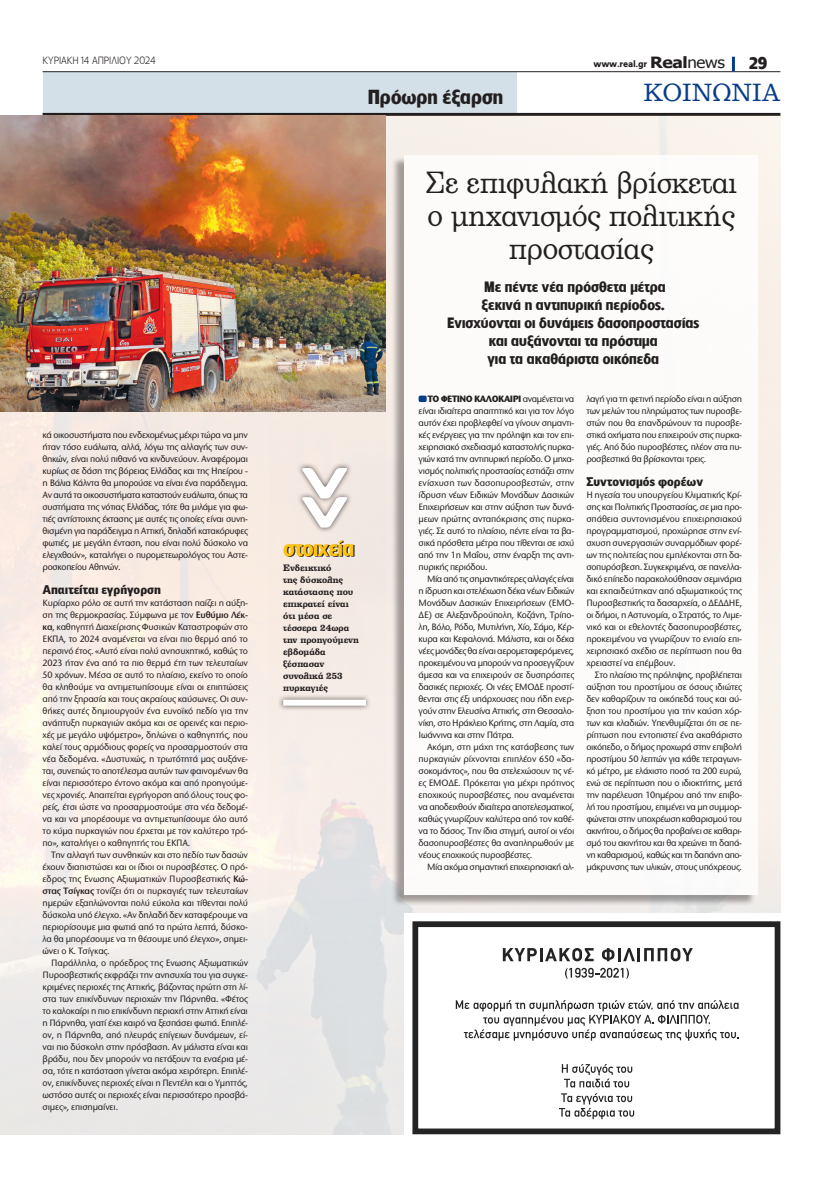
<style>
.page{position:relative;width:823px;height:1191px;background:#fff}
.page>*{position:absolute;margin:0;border:0;box-sizing:border-box;transform-origin:0 0}
.t1{font:29.6px/33px "PF Clarendon";letter-spacing:-.01em;color:#231f20;text-align:center;scale:.9 1}
.t2{font:24px "PF Clarendon";color:#083e89;scale:.96 1}
.t3{font:700 21px "PF Lounge";letter-spacing:-.02em;color:#fec210}
.t4{font:700 19px "PF Lounge";color:#231f20}
.t5{font:700 16px "PF Lounge";color:#231f20}
.t6{font:700 14px/18px "PF Lounge";letter-spacing:.005em;color:#231f20;text-align:center}
.t7{font:900 12px "PF Bell Gothic Text";letter-spacing:-.005em;color:#231f20}
.t8{font:300 10px "PF Lounge";letter-spacing:-.005em;color:#231f20;scale:.96 1}
.t9{font:500 9.6px/12px "Stone Sans ITC Hel";letter-spacing:-.035em;color:#231f20;text-align:justify;scale:.96 1}
.t10{font:700 9px/12px "PF Clarendon";color:#231f20;scale:.94 1}
.t11{font:900 9px "PF Catalog";letter-spacing:-.02em;color:#231f20;scale:.96 1}
.s1{font-weight:600}
.s2{font-family:"Tahoma";font-weight:700;font-size:15.5px}
.s3{font-family:"Tahoma";font-weight:400;font-size:15.5px}
.s4{font-weight:700}
</style>
<div class="page">
<div style="left:43px;top:72px;width:473px;height:41px;background:#d4e0e7"></div>
<hr style="left:43px;top:71px;width:737px;height:1px;background:#231f20">
<hr style="left:43px;top:113px;width:737px;height:3px;background:#231f20">
<hr style="left:731px;top:57px;width:3px;height:14px;background:#083e89">
<img style="left:0;top:116px;width:780px;height:1018px">
<div style="left:404px;top:913px;width:393px;height:253px;background:#fff"></div>
<div style="left:391px;top:156px;width:364px;height:750px;background:#231f20;opacity:.5"></div>
<div style="left:404px;top:155px;width:353px;height:739px;background:#fff"></div>
<div style="left:412px;top:921px;width:368px;height:213px;border:6px solid #232423"></div>
<svg style="left:502px;top:948px;width:91px;height:13px"></svg>
<svg style="left:602px;top:948px;width:90px;height:13px"></svg>
<svg style="left:565px;top:967px;width:63px;height:12px"></svg>
<svg style="left:455px;top:1000px;width:283px;height:40px"></svg>
<svg style="left:561px;top:1064px;width:71px;height:23px"></svg>
<svg style="left:559px;top:1093px;width:74px;height:26px"></svg>
<div style="left:418px;top:395px;width:8px;height:7px;background:#083e89;border-radius:2px"></div>
<img style="left:1px;top:116px;width:384px;height:295px">
<svg style="left:269px;top:396px;width:116px;height:718px;background:#ebe5e2"></svg>
<svg style="left:284px;top:540px;width:70px;height:17px"></svg>
<div style="left:277px;top:694px;width:94px;height:17px;background:#231f20;opacity:.75"></div>
<div style="left:283px;top:699px;width:83px;height:6px;background:#fff"></div>
<div style="left:296px;top:462px;width:56px;height:71px;background:#231f20;opacity:.75"></div>
<svg style="left:301px;top:468px;width:47px;height:59px"></svg>
<p class="t8" style="left:43px;top:55px;width:119px">ΚΥΡΙΑΚΗ 14 ΑΠΡΙΛΙΟΥ 2024</p>
<p class="t9" style="left:43px;top:429px;width:215px">κά οικοσυστήματα που ενδεχομένως μέχρι τώρα να μην ήταν τόσο ευάλωτα, αλλά, λόγω της αλλαγής των συν&shy;θηκών, είναι πολύ πιθανό να κινδυνεύουν. Αναφέρομαι κυρίως σε δάση της βόρειας Ελλάδας και της Ηπείρου - η Βάλια Κάλντα θα μπορούσε να είναι ένα παράδειγμα.<br>Αν αυτά τα οικοσυστήματα καταστούν ευάλωτα, όπως τα συστήματα της νότιας Ελλάδας, τότε θα μιλάμε για φω&shy;τιές αντίστοιχης έκτασης με αυτές τις οποίες είναι συνη&shy;θισμένη για παράδειγμα η Αττική, δηλαδή κατακόρυφες φωτιές, με μεγάλη ένταση, που είναι πολύ δύσκολο να ελεγχθούν», καταλήγει ο πυρομετεωρολόγος του Αστε&shy;ροσκοπείου Αθηνών.</p>
<p class="t7" style="left:43px;top:582px;width:120px">Απαιτείται εγρήγορση</p>
<p class="t9" style="left:43px;top:597px;width:215px">Κυρίαρχο ρόλο σε αυτή την κατάσταση παίζει η αύξη&shy;ση της θερμοκρασίας. Σύμφωνα με τον <span class="s1">Ευθύμιο Λέκ&shy;κα</span>, καθηγητή Διαχείρισης Φυσικών Καταστροφών στο ΕΚΠΑ, το 2024 αναμένεται να είναι πιο θερμό από το περσινό έτος. «Αυτό είναι πολύ ανησυχητικό, καθώς το 2023 ήταν ένα από τα πιο θερμά έτη των τελευταίων 50 χρόνων. Μέσα σε αυτό το πλαίσιο, εκείνο το οποίο θα κληθούμε να αντιμετωπίσουμε είναι οι επιπτώσεις από την ξηρασία και τους ακραίους καύσωνες. Οι συν&shy;θήκες αυτές δημιουργούν ένα ευνοϊκό πεδίο για την ανάπτυξη πυρκαγιών ακόμα και σε ορεινές και περιο&shy;χές με μεγάλο υψόμετρο», δηλώνει ο καθηγητής, που καλεί τους αρμόδιους φορείς να προσαρμοστούν στα νέα δεδομένα. «Δυστυχώς, η τρωτότητά μας αυξάνε&shy;ται, συνεπώς το αποτέλεσμα αυτών των φαινομένων θα είναι περισσότερο έντονο ακόμα και από προηγούμε&shy;νες χρονιές. Απαιτείται εγρήγορση από όλους τους φο&shy;ρείς, έτσι ώστε να προσαρμοστούμε στα νέα δεδομέ&shy;να και να μπορέσουμε να αντιμετωπίσουμε όλο αυτό το κύμα πυρκαγιών που έρχεται με τον καλύτερο τρό&shy;πο», καταλήγει ο καθηγητής του ΕΚΠΑ.</p>
<p class="t9" style="left:43px;top:849px;width:215px;text-indent:9px">Την αλλαγή των συνθηκών και στο πεδίο των δασών έχουν διαπιστώσει και οι ίδιοι οι πυροσβέστες. Ο πρό&shy;εδρος της Ενωσης Αξιωματικών Πυροσβεστικής <span class="s1">Κώ&shy;στας Τσίγκας</span> τονίζει ότι οι πυρκαγιές των τελευταίων ημερών εξαπλώνονται πολύ εύκολα και τίθενται πολύ δύσκολα υπό έλεγχο. «Αν δηλαδή δεν καταφέρουμε να περιορίσουμε μια φωτιά από τα πρώτα λεπτά, δύσκο&shy;λα θα μπορέσουμε να τη θέσουμε υπό έλεγχο», σημει&shy;ώνει ο Κ. Τσίγκας.</p>
<p class="t9" style="left:43px;top:957px;width:215px;text-indent:9px">Παράλληλα, ο πρόεδρος της Ενωσης Αξιωματικών Πυροσβεστικής εκφράζει την ανησυχία του για συγκε&shy;κριμένες περιοχές της Αττικής, βάζοντας πρώτη στη λί&shy;στα των επικίνδυνων περιοχών την Πάρνηθα. «Φέτος το καλοκαίρι η πιο επικίνδυνη περιοχή στην Αττική είναι η Πάρνηθα, γιατί έχει καιρό να ξεσπάσει φωτιά. Επιπλέ&shy;ον, η Πάρνηθα, από πλευράς επίγειων δυνάμεων, εί&shy;ναι πιο δύσκολη στην πρόσβαση. Αν μάλιστα είναι και βράδυ, που δεν μπορούν να πετάξουν τα εναέρια μέ&shy;σα, τότε η κατάσταση γίνεται ακόμα χειρότερη. Επιπλέ&shy;ον, επικίνδυνες περιοχές είναι η Πεντέλη και ο Υμηττός, ωστόσο αυτές οι περιοχές είναι περισσότερο προσβά&shy;σιμες», επισημαίνει.</p>
<p class="t11" style="left:593px;top:59px;width:138px">www.real.gr <span class="s2">Real</span><span class="s3">news</span></p>
<h3 class="t5" style="left:748px;top:54px;width:20px">29</h3>
<h3 class="t4" style="left:367px;top:86px;width:137px">Πρόωρη έξαρση</h3>
<h2 class="t2" style="left:643px;top:80px;width:144px">ΚΟΙΝΩΝΙΑ</h2>
<h3 class="t3" style="left:283px;top:536px;width:73px">στοιχεία</h3>
<p class="t10" style="left:283px;top:561px;width:82px">Ενδεικτικό<br>της δύσκολης κατάστασης που επικρατεί είναι ότι μέσα σε τέσσερα 24ωρα την προηγούμενη εβδομάδα ξέσπασαν συνολικά 253 πυρκαγιές</p>
<h1 class="t1" style="left:425px;top:166px;width:347px">Σε επιφυλακή βρίσκεται ο μηχανισμός πολιτικής προστασίας</h1>
<h3 class="t6" style="left:447px;top:277px;width:253px">Με πέντε νέα πρόσθετα μέτρα<br>ξεκινά η αντιπυρική περίοδος.<br>Ενισχύονται οι δυνάμεις δασοπροστασίας και αυξάνονται τα πρόστιμα<br>για τα ακαθάριστα οικόπεδα</h3>
<p class="t9" style="left:418px;top:393px;width:164px;text-indent:9px"><span class="s4">ΤΟ ΦΕΤΙΝΌ ΚΑΛΟΚΑΊ ΡΙ</span> αναμένεται να είναι ιδιαίτερα απαιτητικό και για τον λόγο αυτόν έχει προβλεφθεί να γίνουν σημαντι&shy;κές ενέργειες για την πρόληψη και τον επι&shy;χειρησιακό σχεδιασμό καταστολής πυρκα&shy;γιών κατά την αντιπυρική περίοδο. Ο μηχα&shy;νισμός πολιτικής προστασίας εστιάζει στην ενίσχυση των δασοπυροσβεστών, στην ίδρυση νέων Ειδικών Μονάδων Δασικών Επιχειρήσεων και στην αύξηση των δυνά&shy;μεων πρώτης ανταπόκρισης στις πυρκα&shy;γιές. Σε αυτό το πλαίσιο, πέντε είναι τα βα&shy;σικά πρόσθετα μέτρα που τίθενται σε ισχύ από την 1η Μαΐου, στην έναρξη της αντι&shy;πυρικής περιόδου.</p>
<p class="t9" style="left:418px;top:573px;width:164px;text-indent:9px">Μία από τις σημαντικότερες αλλαγές είναι η ίδρυση και στελέχωση δέκα νέων Ειδικών Μονάδων Δασικών Επιχειρήσεων (ΕΜΟ-ΔΕ) σε Αλεξανδρούπολη, Κοζάνη, Τρίπο&shy;λη, Βόλο, Ρόδο, Μυτιλήνη, Χίο, Σάμο, Κέρ&shy;κυρα και Κεφαλονιά. Μάλιστα, και οι δέκα νέες μονάδες θα είναι αερομεταφερόμενες, προκειμένου να μπορούν να προσεγγίζουν άμεσα και να επιχειρούν σε δυσπρόσιτες δασικές περιοχές. Οι νέες ΕΜΟΔΕ προστί&shy;θενται στις έξι υπάρχουσες που ήδη ενερ&shy;γούν στην Ελευσίνα Αττικής, στη Θεσσαλο&shy;νίκη, στο Ηράκλειο Κρήτης, στη Λαμία, στα Ιωάννινα και στην Πάτρα.</p>
<p class="t9" style="left:418px;top:741px;width:164px;text-indent:9px">Ακόμη, στη μάχη της κατάσβεσης των πυρκαγιών ρίχνονται επιπλέον 650 «δα&shy;σοκομάντος», που θα στελεχώσουν τις νέ&shy;ες ΕΜΟΔΕ. Πρόκειται για μέχρι πρότινος εποχικούς πυροσβέστες, που αναμένεται να αποδειχθούν ιδιαίτερα αποτελεσματικοί, καθώς γνωρίζουν καλύτερα από τον καθέ&shy;να το δάσος. Την ίδια στιγμή, αυτοί οι νέοι δασοπυροσβέστες θα αναπληρωθούν με νέους εποχικούς πυροσβέστες.</p>
<p class="t9" style="left:427px;top:861px;width:155px">Μία ακόμα σημαντική επιχειρησιακή αλ-</p>
<p class="t9" style="left:586px;top:393px;width:164px">λαγή για τη φετινή περίοδο είναι η αύξηση των μελών του πληρώματος των πυροσβε&shy;στών που θα επανδρώνουν τα πυροσβε&shy;στικά οχήματα που επιχειρούν στις πυρκα&shy;γιές. Από δύο πυροσβέστες, πλέον στα πυ&shy;ροσβεστικά θα βρίσκονται τρεις.</p>
<p class="t7" style="left:586px;top:474px;width:118px">Συντονισμός φορέων</p>
<p class="t9" style="left:586px;top:489px;width:164px">Η ηγεσία του υπουργείου Κλιματικής Κρί&shy;σης και Πολιτικής Προστασίας, σε μια προ&shy;σπάθεια συντονισμένου επιχειρησιακού προγραμματισμού, προχώρησε στην ενί&shy;σχυση συνεργασιών συναρμόδιων φορέ&shy;ων της πολιτείας που εμπλέκονται στη δα&shy;σοπυρόσβεση. Συγκεκριμένα, σε πανελλα&shy;δικό επίπεδο παρακολούθησαν σεμινάρια και εκπαιδεύτηκαν από αξιωματικούς της Πυροσβεστικής τα δασαρχεία, ο ΔΕΔΔΗΕ, οι δήμοι, η Αστυνομία, ο Στρατός, το Λιμε&shy;νικό και οι εθελοντές δασοπυροσβέστες, προκειμένου να γνωρίζουν το ενιαίο επι&shy;χειρησιακό σχέδιο σε περίπτωση που θα χρειαστεί να επέμβουν.</p>
<p class="t9" style="left:586px;top:669px;width:164px;text-indent:9px">Στο πλαίσιο της πρόληψης, προβλέπεται αύξηση του προστίμου σε όσους ιδιώτες δεν καθαρίζουν τα οικόπεδά τους και αύ&shy;ξηση του προστίμου για την καύση χόρ&shy;των και κλαδιών. Υπενθυμίζεται ότι σε πε&shy;ρίπτωση που εντοπιστεί ένα ακαθάριστο οικόπεδο, ο δήμος προχωρά στην επιβολή προστίμου 50 λεπτών για κάθε τετραγωνι&shy;κό μέτρο, με ελάχιστο ποσό τα 200 ευρώ, ενώ σε περίπτωση που ο ιδιοκτήτης, μετά την παρέλευση 10ημέρου από την επιβο&shy;λή του προστίμου, επιμένει να μη συμμορ&shy;φώνεται στην υποχρέωση καθαρισμού του ακινήτου, ο δήμος θα προβαίνει σε καθαρι&shy;σμό του ακινήτου και θα χρεώνει τη δαπά&shy;νη καθαρισμού, καθώς και τη δαπάνη απο&shy;μάκρυνσης των υλικών, στους υπόχρεους.</p>
</div>
